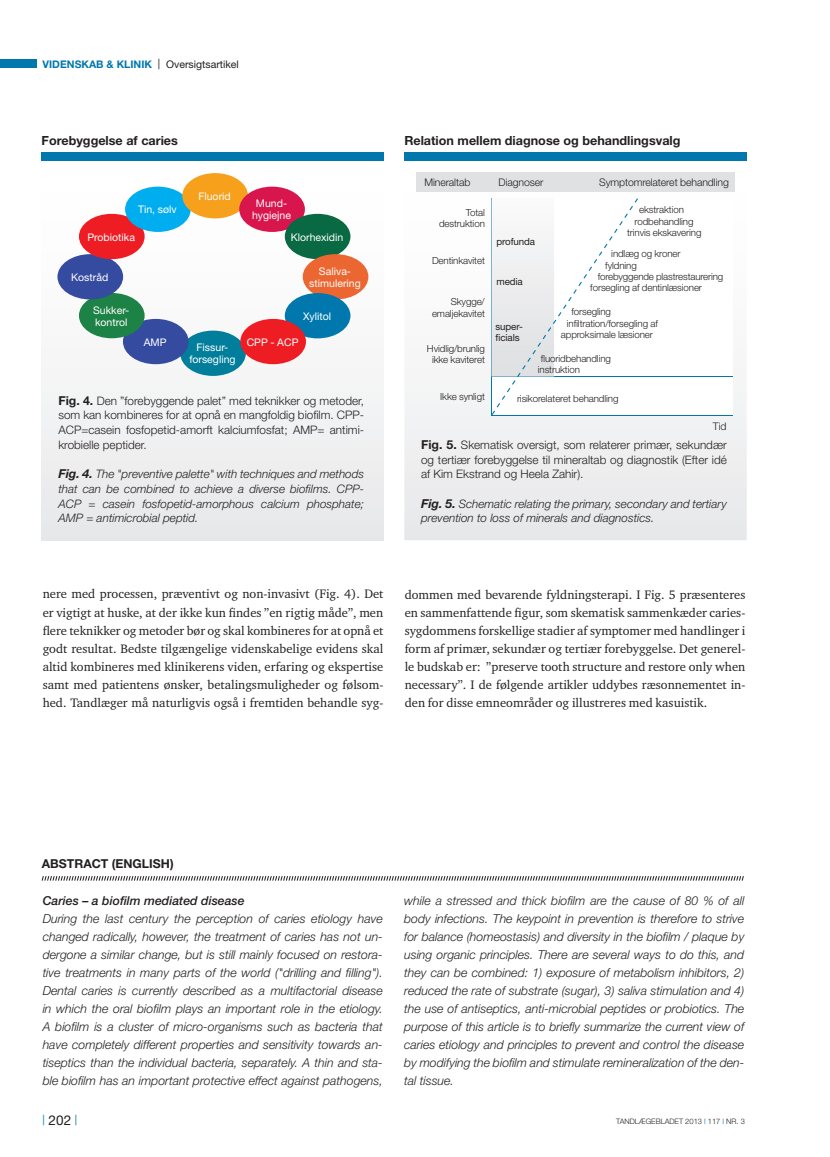
<style>
.page{position:relative;width:830px;height:1157px;background:#fff}
.page>*{position:absolute;margin:0;border:0;box-sizing:border-box;transform-origin:0 0}
.t1{font:13.5px "Helvetica Neue";color:#231f20}
.t2{font:12.6px/18px "Charter ITC";color:#231f20;text-align:justify}
.t3{font:700 12.6px "Helvetica Neue";color:#231f20}
.t4{font:italic 300 12.3px/18px "Helvetica Neue";color:#231f20;text-align:justify}
.t5{font:italic 500 12.3px "Helvetica Neue";color:#231f20}
.t6{font:700 12.3px "Helvetica Neue";color:#231f20}
.t7{font:300 11.7px/14.7px "Helvetica Neue";color:#231f20;text-align:justify}
.t8{font:italic 300 11.7px/14.7px "Helvetica Neue";color:#231f20;text-align:justify}
.t9{font:10.5px/12px "Helvetica Neue";color:#fff;text-align:center}
.t10{font:300 10.5px "Helvetica Neue LT Std";letter-spacing:-.01em;color:#231f20}
.t11{font:700 10.5px "Helvetica Neue";color:#0078ae}
.t12{font:300 9.75px/11.2px "Helvetica Neue LT Std";letter-spacing:-.01em;color:#231f20;text-align:right}
.t13{font:9.75px/11.2px "Helvetica Neue LT Std";letter-spacing:-.01em;color:#231f20}
.t14{font:300 7.5px "Helvetica Neue";color:#231f20}
.s1{font-family:"Helvetica Neue LT Std";font-weight:400;color:#231f20}
.s2{font-weight:400;color:#231f20}
.s3{font-weight:700;font-size:12.3px}
.s4{font-weight:400;color:#0078ae}
</style>
<div class="page">
<svg style="left:42px;top:876px;width:701px;height:4px"></svg>
<div style="left:0;top:60px;width:37px;height:8px;background:#0078ae"></div>
<div style="left:42px;top:160px;width:342px;height:380px;background:#f4f4f4"></div>
<div style="left:42px;top:152px;width:342px;height:9px;background:#0078ae"></div>
<div style="left:180px;top:330px;width:66px;height:46px;background:#007e9b;border-radius:50%"></div>
<div style="left:123px;top:319px;width:65px;height:45px;background:#354b9f;border-radius:50%"></div>
<div style="left:79px;top:293px;width:65px;height:45px;background:#1d8245;border-radius:50%"></div>
<div style="left:57px;top:254px;width:66px;height:45px;background:#354b9f;border-radius:50%"></div>
<div style="left:79px;top:214px;width:65px;height:45px;background:#ee1d23;border-radius:50%"></div>
<div style="left:125px;top:187px;width:66px;height:45px;background:#00aeef;border-radius:50%"></div>
<div style="left:182px;top:173px;width:66px;height:45px;background:#f6a01b;border-radius:50%"></div>
<div style="left:239px;top:187px;width:66px;height:45px;background:#d8154d;border-radius:50%"></div>
<div style="left:285px;top:214px;width:65px;height:45px;background:#096942;border-radius:50%"></div>
<div style="left:302px;top:254px;width:66px;height:45px;background:#ec6631;border-radius:50%"></div>
<div style="left:285px;top:293px;width:65px;height:45px;background:#0078ae;border-radius:50%"></div>
<div style="left:240px;top:319px;width:66px;height:45px;background:#ee1d23;border-radius:50%"></div>
<div style="left:404px;top:376px;width:342px;height:164px;background:#ededee"></div>
<div style="left:404px;top:152px;width:342px;height:9px;background:#0078ae"></div>
<svg style="left:637px;top:198px;width:95px;height:217px"></svg>
<hr style="left:619px;top:376px;width:50px;height:1px;background:#0078ae">
<hr style="left:669px;top:376px;width:63px;height:1px;background:#0078ae">
<hr style="left:619px;top:415px;width:50px;height:1px;background:#0078ae">
<hr style="left:669px;top:415px;width:63px;height:1px;background:#0078ae">
<div style="left:416px;top:172px;width:319px;height:20px;background:#e0e1e3"></div>
<svg style="left:491px;top:198px;width:146px;height:218px"></svg>
<p class="t11" style="left:43px;top:58px;width:198px">videnskab &amp; klinik <span class="s1">|</span> <span class="s2">Oversigtsartikel</span></p>
<p class="t3" style="left:42px;top:133px;width:138px">Forebyggelse af caries</p>
<p class="t9" style="left:138px;top:203px;width:40px">Tin, sølv</p>
<p class="t9" style="left:87px;top:231px;width:49px">Probiotika</p>
<p class="t9" style="left:71px;top:271px;width:38px">Kostråd</p>
<p class="t9" style="left:93px;top:304px;width:38px;text-align:left">Sukker&shy;kontrol</p>
<p class="t9" style="left:144px;top:336px;width:24px">AMP</p>
<p class="t9" style="left:198px;top:190px;width:34px">Fluorid</p>
<p class="t9" style="left:189px;top:341px;width:48px">Fissur&shy;forsegling</p>
<p class="t9" style="left:252px;top:197px;width:40px">Mund&shy;hygiejne</p>
<p class="t9" style="left:291px;top:231px;width:54px">Klorhexidin</p>
<p class="t9" style="left:309px;top:265px;width:53px">Saliva&shy;stimulering</p>
<p class="t9" style="left:303px;top:310px;width:29px">Xylitol</p>
<p class="t9" style="left:246px;top:336px;width:53px">CPP - ACP</p>
<p class="t7" style="left:58px;top:393px;width:307px"><span class="s3">Fig. 4.</span> Den ”forebyggende palet” med teknikker og metoder, som kan kombineres for at opnå en mangfoldig biofilm. CPP&shy;aCP=casein fosfopetid-amorft kalciumfosfat; aMP= antimi&shy;krobielle peptider.</p>
<p class="t8" style="left:58px;top:466px;width:307px"><span class="s3">Fig. 4.</span> The "preventive palette" with techniques and methods that can be combined to achieve a diverse biofilms. CPP-ACP = casein fosfopetid-amorphous calcium phosphate; AMP = antimicrobial peptid.</p>
<p class="t3" style="left:404px;top:133px;width:277px">relation mellem diagnose og behandlingsvalg</p>
<p class="t10" style="left:424px;top:176px;width:48px">Mineraltab</p>
<p class="t10" style="left:498px;top:176px;width:46px">Diagnoser</p>
<p class="t10" style="left:599px;top:176px;width:131px">Symptomrelateret behandling</p>
<p class="t12" style="left:626px;top:204px;width:76px;text-align:center">ekstraktion rodbehandling trinvis ekskavering</p>
<p class="t13" style="left:496px;top:235px;width:40px">profunda</p>
<p class="t13" style="left:496px;top:276px;width:28px">media</p>
<p class="t13" style="left:495px;top:321px;width:29px">super&shy;ficials</p>
<p class="t12" style="left:439px;top:207px;width:47px">Total destruktion</p>
<p class="t12" style="left:432px;top:255px;width:54px">Dentinkavitet</p>
<p class="t12" style="left:432px;top:296px;width:54px">Skygge/ emaljekavitet</p>
<p class="t12" style="left:427px;top:343px;width:59px;text-align:center">Hvidlig/brunlig ikke kaviteret</p>
<p class="t12" style="left:440px;top:391px;width:46px">Ikke synligt</p>
<p class="t12" style="left:611px;top:248px;width:71px">indlæg og kroner</p>
<p class="t12" style="left:605px;top:259px;width:33px">fyldning</p>
<p class="t12" style="left:597px;top:270px;width:127px">forebyggende plastrestaurering</p>
<p class="t12" style="left:590px;top:282px;width:113px">forsegling af dentinlæsioner</p>
<p class="t12" style="left:571px;top:306px;width:41px">forsegling</p>
<p class="t12" style="left:566px;top:317px;width:92px">infiltration/forsegling af</p>
<p class="t12" style="left:560px;top:328px;width:94px">approksimale læsioner</p>
<p class="t12" style="left:537px;top:352px;width:75px;text-align:left;text-indent:3px">fluoridbehandling instruktion</p>
<p class="t12" style="left:516px;top:393px;width:103px">risikorelateret behandling</p>
<p class="t10" style="left:712px;top:419px;width:15px">Tid</p>
<p class="t7" style="left:421px;top:437px;width:307px"><span class="s3">Fig. 5.</span> Skematisk oversigt, som relaterer primær, sekundær og tertiær forebyggelse til mineraltab og diagnostik (Efter idé af Kim Ekstrand og Heela Zahir).</p>
<p class="t8" style="left:421px;top:496px;width:307px"><span class="s3">Fig. 5.</span> Schematic relating the primary, secondary and tertiary prevention to loss of minerals and diagnostics.</p>
<p class="t2" style="left:43px;top:585px;width:342px">nere med processen, præventivt og non-invasivt (Fig. 4). Det er vigtigt at huske, at der ikke kun findes ”en rigtig måde”, men flere teknikker og metoder bør og skal kombineres for at opnå et godt resultat. Bedste tilgængelige videnskabelige evidens skal altid kombineres med klinikerens viden, erfaring og ekspertise samt med patientens ønsker, betalingsmuligheder og følsom&shy;hed. Tandlæger må naturligvis også i fremtiden behandle syg-</p>
<p class="t2" style="left:404px;top:585px;width:342px">dommen med bevarende fyldningsterapi. I Fig. 5 præsenteres en sammenfattende figur, som skematisk sammenkæder caries&shy;sygdommens forskellige stadier af symptomer med handlinger i form af primær, sekundær og tertiær forebyggelse. Det generel&shy;le budskab er: ”preserve tooth structure and restore only when necessary”. I de følgende artikler uddybes ræsonnementet in&shy;den for disse emneområder og illustreres med kasuistik.</p>
<p class="t6" style="left:42px;top:856px;width:133px">abstract (enGlisH)</p>
<p class="t5" style="left:43px;top:893px;width:203px">Caries – a biofilm mediated disease</p>
<p class="t4" style="left:43px;top:909px;width:341px">During the last century the perception of caries etiology have changed radically, however, the treatment of caries has not un&shy;dergone a similar change, but is still mainly focused on restora&shy;tive treatments in many parts of the world ("drilling and filling").<br>Dental caries is currently described as a multifactorial disease in which the oral biofilm plays an important role in the etiology.<br>A biofilm is a cluster of micro-organisms such as bacteria that have completely different properties and sensitivity towards an&shy;tiseptics than the individual bacteria, separately. A thin and sta&shy;ble biofilm has an important protective effect against pathogens,</p>
<p class="t4" style="left:404px;top:891px;width:341px">while a stressed and thick biofilm are the cause of 80 % of all body infections. The keypoint in prevention is therefore to strive for balance (homeostasis) and diversity in the biofilm / plaque by using organic principles. There are several ways to do this, and they can be combined: 1) exposure of metabolism inhibitors, 2) reduced the rate of substrate (sugar), 3) saliva stimulation and 4) the use of antiseptics, anti-microbial peptides or probiotics. The purpose of this article is to briefly summarize the current view of caries etiology and principles to prevent and control the disease by modifying the biofilm and stimulate remineralization of the den&shy;tal tissue.</p>
<p class="t1" style="left:43px;top:1112px;width:36px"><sup>|</sup> 202 <sup>|</sup></p>
<p class="t14" style="left:615px;top:1116px;width:130px">taNDlæGEblaDEt 2013 <span class="s4">|</span> 117 <span class="s4">|</span> Nr. 3</p>
</div>
